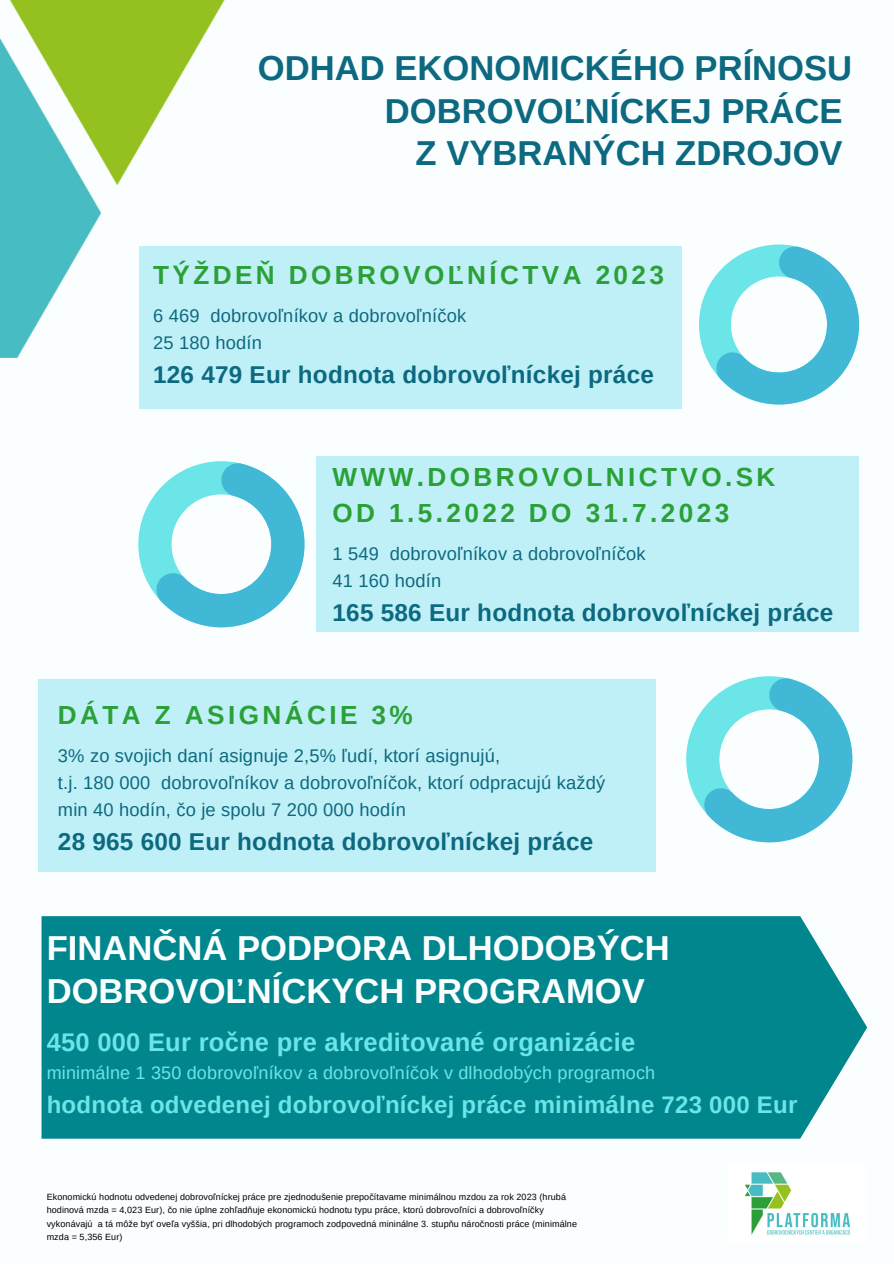
<style>
.page{position:relative;width:894px;height:1264px;background:#fff}
.page>*{position:absolute;margin:0;border:0;box-sizing:border-box;transform-origin:0 0}
.t1{font:700 34.65px/42.8px "Arimo";color:#0c6980;text-align:right}
.t2{font:700 34.65px/42.8px "Arimo";color:#fafeff}
.t3{font:700 26.1px/36px "Arimo";letter-spacing:.13em;color:#2ba037}
.t4{font:700 25.5px "Arimo";letter-spacing:.01em;color:#6ce5e8}
.t5{font:700 24.3px "Arimo";letter-spacing:.01em;color:#0c6980}
.t6{font:700 24px "Arimo";letter-spacing:.01em;color:#6ce5e8}
.t7{font:18.3px/27px "Arimo";letter-spacing:.01em;color:#0c6980}
.t8{font:18px "Arimo";letter-spacing:.01em;color:#6ce5e8}
.t9{font:9px/13.5px "Arimo";letter-spacing:.01em;color:#000}
</style>
<div class="page">
<div style="left:0;top:0;width:893px;height:1263px;background:#fafeff"></div>
<img style="left:0;top:0;width:225px;height:357px">
<img style="left:745px;top:1172px;width:105px;height:63px">
<div style="left:139px;top:246px;width:542px;height:163px;background:#c0f0f7"></div>
<div style="left:316px;top:456px;width:542px;height:175px;background:#c0f0f7"></div>
<div style="left:38px;top:679px;width:617px;height:192px;background:#c0f0f7"></div>
<svg style="left:138px;top:461px;width:166px;height:166px"></svg>
<svg style="left:699px;top:244px;width:159px;height:160px"></svg>
<svg style="left:686px;top:676px;width:166px;height:166px"></svg>
<div style="left:41px;top:916px;width:825px;height:222px;background:#01868d"></div>
<p class="t1" style="left:258px;top:47px;width:595px">ODHAD EKONOMICKÉHO PRÍNOSU<br>DOBROVOĽNÍCKEJ PRÁCE</p>
<p class="t1" style="left:415px;top:132px;width:428px">Z VYBRANÝCH ZDROJOV</p>
<p class="t3" style="left:153px;top:257px;width:512px">TÝŽDEŇ DOBROVOĽNÍCTVA 2023</p>
<p class="t7" style="left:153px;top:302px;width:314px">6 469 dobrovoľníkov a dobrovoľníčok</p>
<p class="t7" style="left:153px;top:329px;width:110px">25 180 hodín</p>
<p class="t5" style="left:153px;top:361px;width:502px">126 479 Eur hodnota dobrovoľníckej práce</p>
<p class="t3" style="left:332px;top:458px;width:444px">WWW.DOBROVOLNICTVO.SK<br>OD 1.5.2022 DO 31.7.2023</p>
<p class="t7" style="left:332px;top:540px;width:314px">1 549 dobrovoľníkov a dobrovoľníčok</p>
<p class="t7" style="left:332px;top:567px;width:110px">41 160 hodín</p>
<p class="t5" style="left:332px;top:598px;width:502px">165 586 Eur hodnota dobrovoľníckej práce</p>
<p class="t3" style="left:58px;top:697px;width:356px">DÁTA Z ASIGNÁCIE 3%</p>
<p class="t7" style="left:58px;top:742px;width:443px">3% zo svojich daní asignuje 2,5% ľudí, ktorí asignujú,</p>
<p class="t7" style="left:58px;top:769px;width:548px">t.j. 180 000 dobrovoľníkov a dobrovoľníčok, ktorí odpracujú každý min 40 hodín, čo je spolu 7 200 000 hodín</p>
<p class="t5" style="left:58px;top:828px;width:536px">28 965 600 Eur hodnota dobrovoľníckej práce</p>
<p class="t2" style="left:47px;top:926px;width:624px">FINANČNÁ PODPORA DLHODOBÝCH<br>DOBROVOĽNÍCKYCH PROGRAMOV</p>
<p class="t4" style="left:47px;top:1027px;width:590px">450 000 Eur ročne pre akreditované organizácie</p>
<p class="t8" style="left:47px;top:1062px;width:610px">minimálne 1 350 dobrovoľníkov a dobrovoľníčok v dlhodobých programoch</p>
<p class="t6" style="left:47px;top:1090px;width:752px">hodnota odvedenej dobrovoľníckej práce minimálne 723 000 Eur</p>
<p class="t9" style="left:47px;top:1189px;width:531px">Ekonomickú hodnotu odvedenej dobrovoľníckej práce pre zjednodušenie prepočítavame minimálnou mzdou za rok 2023 (hrubá hodinová mzda = 4,023 Eur), čo nie úplne zohľadňuje ekonomickú hodnotu typu práce, ktorú dobrovoľníci a dobrovoľníčky vykonávajú a tá môže byť oveľa vyššia, pri dlhodobých programoch zodpovedná mininálne 3. stupňu náročnosti práce (minimálne mzda = 5,356 Eur)</p>
</div>
